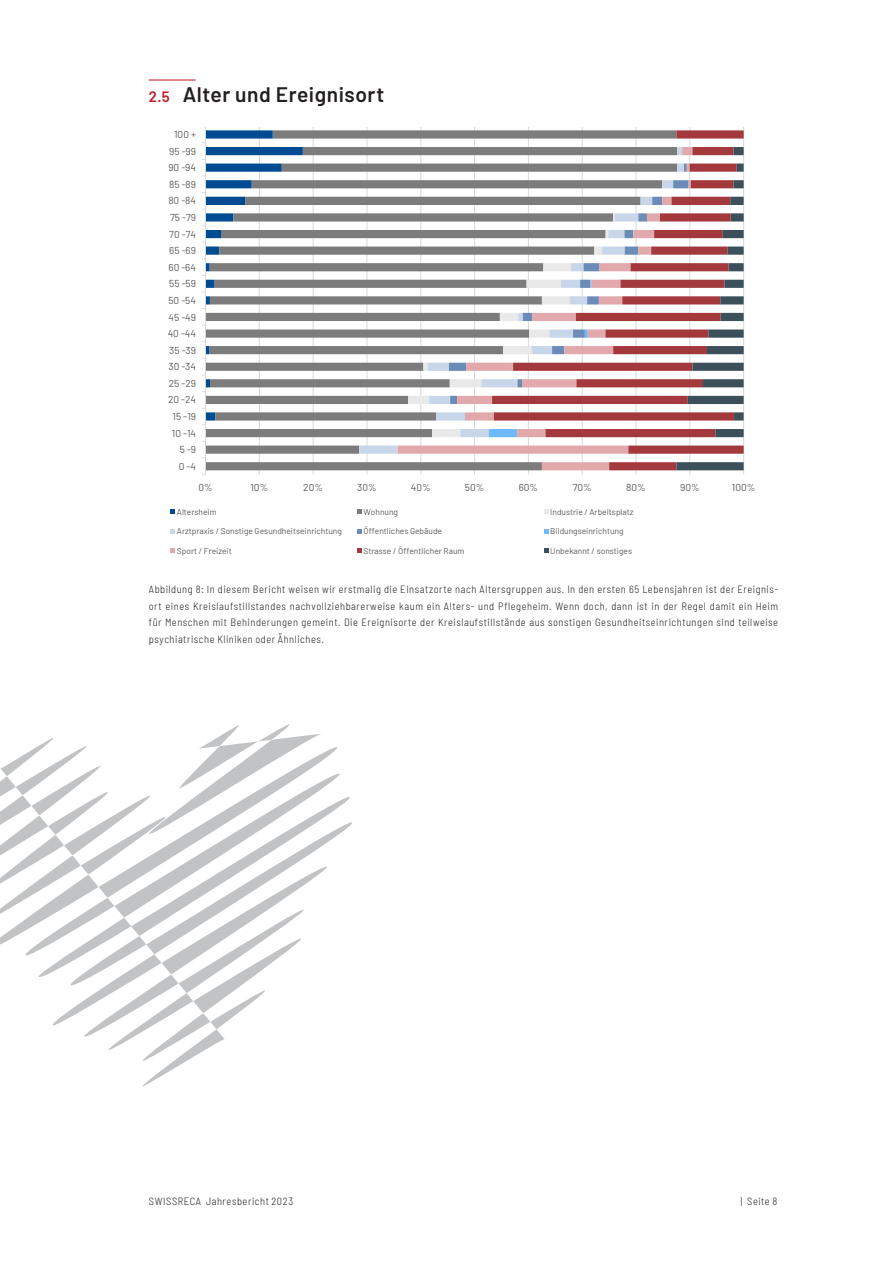
<style>
.page{position:relative;width:893px;height:1263px;background:#fff}
.page>*{position:absolute;margin:0;border:0;box-sizing:border-box;transform-origin:0 0}
.t1{font:600 21px "Barlow";letter-spacing:.025em;color:#231f20}
.Legende{font:300 semi-condensed 10.5px/16.5px "Barlow";letter-spacing:.05em;color:#231f20;text-align:justify}
.t2{font:10.05px "Barlow";color:#595959}
.t3{font:8.4px "Barlow";color:#595959}
.s1{font-size:15px;color:#c51a29}
</style>
<div class="page">
<hr style="left:149px;top:79px;width:47px;height:2px;background:#c51a29">
<svg style="left:170px;top:127px;width:574px;height:426px"></svg>
<svg style="left:220px;top:724px;width:101px;height:12px"></svg>
<svg style="left:0;top:736px;width:352px;height:351px"></svg>
<p class="t1" style="left:149px;top:79px;width:237px"><span class="s1">2.5</span> Alter und Ereignisort</p>
<p class="t2" style="left:174px;top:127px;width:23px">100 +</p>
<p class="t2" style="left:169px;top:144px;width:28px">95 -99</p>
<p class="t2" style="left:168px;top:160px;width:29px">90 -94</p>
<p class="t2" style="left:169px;top:177px;width:28px">85 -89</p>
<p class="t2" style="left:168px;top:194px;width:29px">80 -84</p>
<p class="t2" style="left:170px;top:210px;width:27px">75 -79</p>
<p class="t2" style="left:169px;top:227px;width:28px">70 -74</p>
<p class="t2" style="left:169px;top:243px;width:28px">65 -69</p>
<p class="t2" style="left:168px;top:260px;width:29px">60 -64</p>
<p class="t2" style="left:169px;top:276px;width:28px">55 -59</p>
<p class="t2" style="left:168px;top:293px;width:29px">50 -54</p>
<p class="t2" style="left:169px;top:310px;width:29px">45 -49</p>
<p class="t2" style="left:168px;top:326px;width:30px">40 -44</p>
<p class="t2" style="left:169px;top:343px;width:28px">35 -39</p>
<p class="t2" style="left:168px;top:359px;width:29px">30 -34</p>
<p class="t2" style="left:169px;top:376px;width:29px">25 -29</p>
<p class="t2" style="left:168px;top:393px;width:30px">20 -24</p>
<p class="t2" style="left:173px;top:409px;width:25px">15 -19</p>
<p class="t2" style="left:172px;top:426px;width:26px">10 -14</p>
<p class="t2" style="left:180px;top:442px;width:18px">5 -9</p>
<p class="t2" style="left:179px;top:459px;width:19px">0 -4</p>
<p class="t2" style="left:198px;top:480px;width:16px">0%</p>
<p class="t2" style="left:250px;top:480px;width:19px">10%</p>
<p class="t2" style="left:303px;top:480px;width:21px">20%</p>
<p class="t2" style="left:357px;top:480px;width:21px">30%</p>
<p class="t2" style="left:411px;top:480px;width:21px">40%</p>
<p class="t2" style="left:465px;top:480px;width:21px">50%</p>
<p class="t2" style="left:519px;top:480px;width:21px">60%</p>
<p class="t2" style="left:573px;top:480px;width:21px">70%</p>
<p class="t2" style="left:626px;top:480px;width:21px">80%</p>
<p class="t2" style="left:680px;top:480px;width:21px">90%</p>
<p class="t2" style="left:732px;top:480px;width:25px">100%</p>
<p class="t3" style="left:177px;top:506px;width:41px">Altersheim</p>
<p class="t3" style="left:364px;top:506px;width:36px">Wohnung</p>
<p class="t3" style="left:550px;top:506px;width:85px">Industrie / Arbeitsplatz</p>
<p class="t3" style="left:177px;top:525px;width:167px">Arztpraxis / Sonstige Gesundheitseinrichtung</p>
<p class="t3" style="left:364px;top:525px;width:80px">Öffentliches Gebäude</p>
<p class="t3" style="left:550px;top:525px;width:75px">Bildungseinrichtung</p>
<p class="t3" style="left:177px;top:544px;width:56px">Sport / Freizeit</p>
<p class="t3" style="left:364px;top:544px;width:102px">Strasse / Öffentlicher Raum</p>
<p class="t3" style="left:550px;top:544px;width:83px">Unbekannt / sonstiges</p>
<p class="Legende" style="left:149px;top:580px;width:631px">Abbildung 8: In diesem Bericht weisen wir erstmalig die Einsatzorte nach Altersgruppen aus. In den ersten 65 Lebensjahren ist der Ereignis&shy;ort eines Kreislaufstillstandes nachvollziehbarerweise kaum ein Alters- und Pflegeheim. Wenn doch, dann ist in der Regel damit ein Heim für Menschen mit Behinderungen gemeint. Die Ereignisorte der Kreislaufstillstände aus sonstigen Gesundheitseinrichtungen sind teilweise psychiatrische Kliniken oder Ähnliches.</p>
<p class="Legende" style="left:149px;top:1192px;width:146px">SWISSRECA Jahresbericht 2023</p>
<p class="Legende" style="left:741px;top:1192px;width:38px">| Seite 8</p>
</div>
